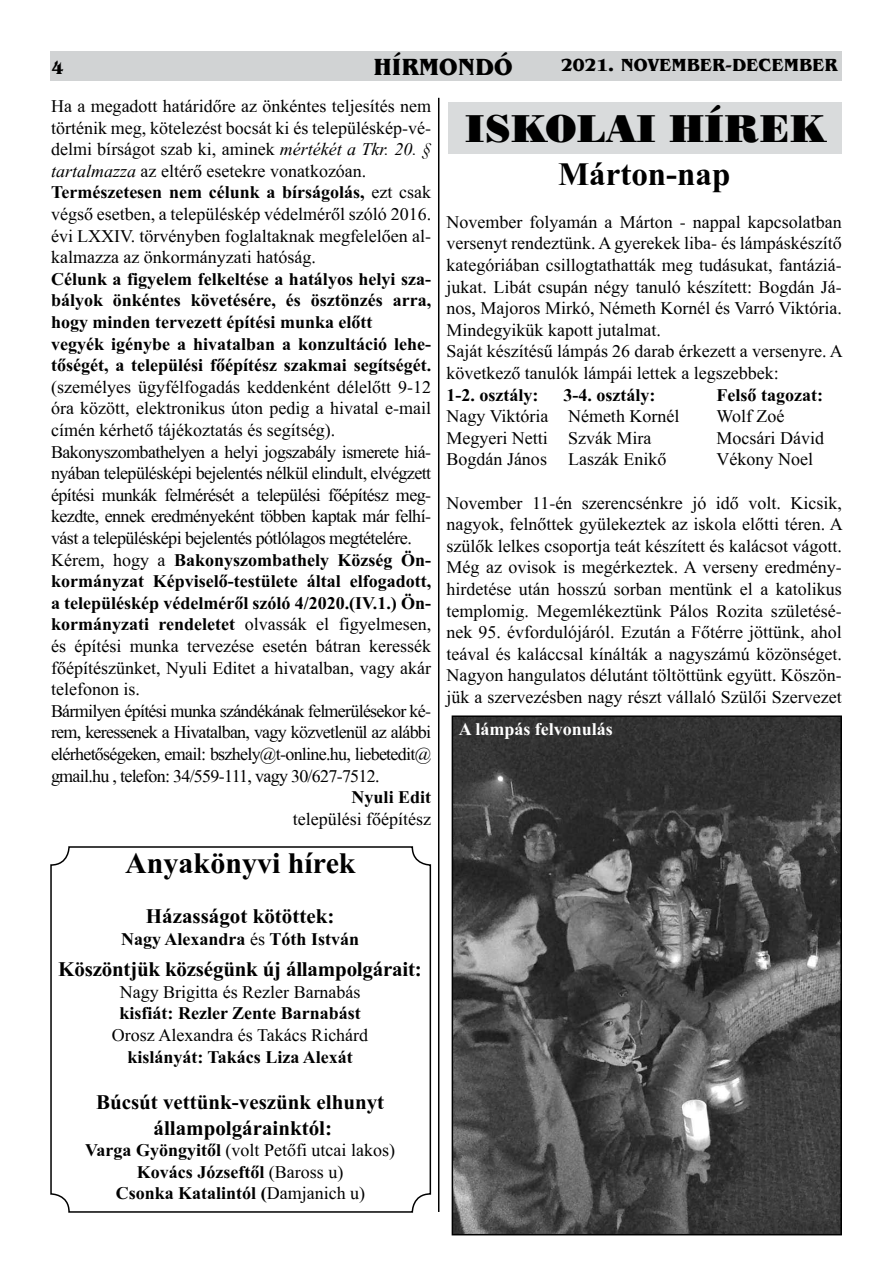
<style>
.page{position:relative;width:893px;height:1263px;background:#fff}
.page>*{position:absolute;margin:0;border:0;box-sizing:border-box;transform-origin:0 0}
.t1{font:39px "Poster Bodoni HU Normal";color:#000}
.t2{font:33px "Times New Roman HU Bold";color:#000}
.t3{font:30px "Times New Roman HU Bold";color:#000}
.t4{font:24px "Benguiat ITCHU Bold";color:#000}
.t5{font:21px/25.2px "Times New Roman HU Bold";color:#000;text-align:center}
.t6{font:18px/21.6px "Times New Roman HU";color:#000;text-align:justify}
.t7{font:18px/21.6px "Times New Roman HU Bold";color:#000}
.t8{font:18px/21.6px "Times New Roman HU";letter-spacing:-.03em;color:#000}
.t9{font:18px/21.6px "Times New Roman HU";letter-spacing:-.04em;color:#000}
.t10{font:18px "Benguiat ITCHU Bold";color:#000}
.t11{font:18px "Times New Roman HU Bold";color:#fff}
.s1{font-family:"Times New Roman HU Italic"}
.s2{font-family:"Times New Roman HU"}
.s3{font-family:"Times New Roman HU Bold"}
</style>
<div class="page">
<div style="left:50px;top:51px;width:792px;height:29px;background:#d1d3d4"></div>
<hr style="left:438px;top:98px;width:1px;height:1114px;background:#000">
<div style="left:50px;top:846px;width:381px;height:367px;border:2px solid #000;border-radius:18px"></div>
<div style="left:448px;top:102px;width:394px;height:51px;background:#d9dbdc"></div>
<img style="left:455px;top:718px;width:384px;height:514px">
<div style="left:452px;top:715px;width:390px;height:520px;border:2px solid #000"></div>
<p class="t10" style="left:52px;top:57px;width:13px">4</p>
<h3 class="t4" style="left:374px;top:52px;width:140px">HÍRMONDÓ</h3>
<p class="t10" style="left:561px;top:54px;width:278px">2021. NOVEMBER-DECEMBER</p>
<p class="t6" style="left:51px;top:95px;width:382px">Ha a megadott határidőre az önkéntes teljesítés nem történik meg, kötelezést bocsát ki és településkép-vé&shy;delmi bírságot szab ki, aminek <span class="s1">mértékét a Tkr. 20. § tartalmazza</span> az eltérő esetekre vonatkozóan.</p>
<p class="t7" style="left:51px;top:182px;width:382px">Természetesen nem célunk a bírságolás, <span class="s2">ezt csak</span></p>
<p class="t6" style="left:51px;top:203px;width:382px">végső esetben, a településkép védelméről szóló 2016. évi LXXIV. törvényben foglaltaknak megfelelően al&shy;kalmazza az önkormányzati hatóság.</p>
<p class="t7" style="left:51px;top:268px;width:382px">Célunk a figyelem felkeltése a hatályos helyi sza&shy;bályok önkéntes követésére, és ösztönzés arra, hogy minden tervezett építési munka előtt<br>vegyék igénybe a hivatalban a konzultáció lehe&shy;tőségét, a települési főépítész szakmai segítségét.</p>
<p class="t8" style="left:51px;top:376px;width:382px">(személyes ügyfélfogadás keddenként délelőtt 9-12 óra között, elektronikus úton pedig a hivatal e-mail címén kérhető tájékoztatás és segítség).<br>Bakonyszombathelyen a helyi jogszabály ismerete hiá&shy;nyában településképi bejelentés nélkül elindult, elvégzett építési munkák felmérését a települési főépítész meg&shy;kezdte, ennek eredményeként többen kaptak már felhí&shy;vást a településképi bejelentés pótlólagos megtételére.</p>
<p class="t7" style="left:51px;top:549px;width:382px;text-align:justify"><span class="s2">Kérem, hogy a</span> Bakonyszombathely Község Ön&shy;kormányzat Képviselő-testülete által elfogadott, a településkép védelméről szóló 4/2020.(IV.1.) Ön-</p>
<p class="t9" style="left:51px;top:614px;width:382px"><span class="s3">kormányzati rendeletet</span> olvassák el figyelmesen, és építési munka tervezése esetén bátran keressék főépítészünket, Nyuli Editet a hivatalban, vagy akár telefonon is.<br>Bármilyen építési munka szándékának felmerülésekor ké&shy;rem, keressenek a Hivatalban, vagy közvetlenül az alábbi elérhetőségeken, email: bszhely@t-online.hu, liebetedit@ gmail.hu , telefon: 34/559-111, vagy 30/627-7512.</p>
<p class="t7" style="left:352px;top:786px;width:81px">Nyuli Edit</p>
<p class="t6" style="left:293px;top:808px;width:140px">települési főépítész</p>
<h3 class="t3" style="left:125px;top:846px;width:232px">Anyakönyvi hírek</h3>
<p class="t5" style="left:146px;top:904px;width:190px">Házasságot kötöttek:</p>
<p class="t7" style="left:121px;top:928px;width:240px">Nagy Alexandra <span class="s2">és</span> Tóth István</p>
<p class="t5" style="left:58px;top:956px;width:365px">Köszöntjük községünk új állampolgárait:</p>
<p class="t6" style="left:120px;top:981px;width:242px">Nagy Brigitta és Rezler Barnabás</p>
<p class="t7" style="left:120px;top:1002px;width:243px">kisfiát: Rezler Zente Barnabást</p>
<p class="t6" style="left:112px;top:1024px;width:258px">Orosz Alexandra és Takács Richárd</p>
<p class="t7" style="left:127px;top:1046px;width:227px">kislányát: Takács Liza Alexát</p>
<p class="t5" style="left:96px;top:1090px;width:290px">Búcsút vettünk-veszünk elhunyt állampolgárainktól:</p>
<p class="t6" style="left:85px;top:1139px;width:311px"><span class="s3">Varga Gyöngyitől</span> (volt Petőfi utcai lakos)</p>
<p class="t7" style="left:116px;top:1161px;width:251px;text-align:center">Kovács Józseftől <span class="s2">(Baross u)<br></span>Csonka Katalintól (<span class="s2">Damjanich u)</span></p>
<h1 class="t1" style="left:465px;top:104px;width:362px">ISKOLAI HÍREK</h1>
<h2 class="t2" style="left:558px;top:155px;width:174px">Márton-nap</h2>
<p class="t6" style="left:446px;top:211px;width:398px;text-align:left">November folyamán a Márton - nappal kapcsolatban versenyt rendeztünk. A gyerekek liba- és lámpáskészítő kategóriában csillogtathatták meg tudásukat, fantáziá&shy;jukat. Libát csupán négy tanuló készített: Bogdán Já&shy;nos, Majoros Mirkó, Németh Kornél és Varró Viktória.<br>Mindegyikük kapott jutalmat.<br>Saját készítésű lámpás 26 darab érkezett a versenyre. A következő tanulók lámpái lettek a legszebbek:</p>
<p class="t7" style="left:446px;top:384px;width:93px">1-2. osztály:</p>
<p class="t7" style="left:563px;top:384px;width:93px">3-4. osztály:</p>
<p class="t7" style="left:716px;top:384px;width:108px">Felső tagozat:</p>
<p class="t6" style="left:446px;top:405px;width:234px">Nagy Viktória Németh Kornél</p>
<p class="t6" style="left:716px;top:405px;width:70px">Wolf Zoé</p>
<p class="t6" style="left:446px;top:427px;width:206px">Megyeri Netti Szvák Mira</p>
<p class="t6" style="left:716px;top:427px;width:109px">Mocsári Dávid</p>
<p class="t6" style="left:446px;top:449px;width:221px">Bogdán János Laszák Enikő</p>
<p class="t6" style="left:716px;top:449px;width:98px">Vékony Noel</p>
<p class="t6" style="left:446px;top:492px;width:398px">November 11-én szerencsénkre jó idő volt. Kicsik, nagyok, felnőttek gyülekeztek az iskola előtti téren. A szülők lelkes csoportja teát készített és kalácsot vágott.<br>Még az ovisok is megérkeztek. A verseny eredmény&shy;hirdetése után hosszú sorban mentünk el a katolikus templomig. Megemlékeztünk Pálos Rozita születésé&shy;nek 95. évfordulójáról. Ezután a Főtérre jöttünk, ahol teával és kaláccsal kínálták a nagyszámú közönséget.<br>Nagyon hangulatos délutánt töltöttünk együtt. Köszön&shy;jük a szervezésben nagy részt vállaló Szülői Szervezet</p>
<p class="t11" style="left:459px;top:719px;width:156px">A lámpás felvonulás</p>
</div>
